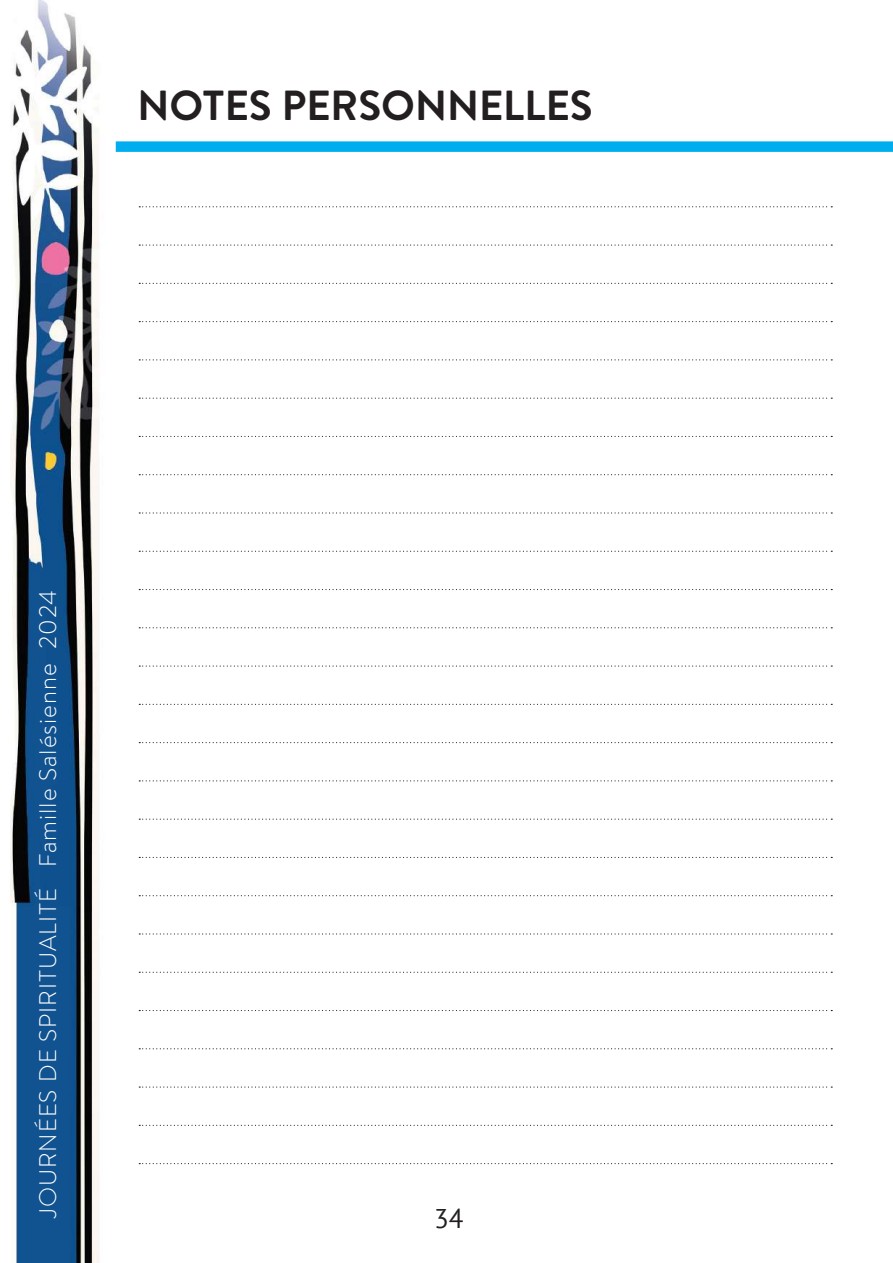
<style>
.page{position:relative;width:893px;height:1263px;background:#fff}
.page>*{position:absolute;margin:0;border:0;box-sizing:border-box;transform-origin:0 0}
.t1{font:700 42px "Brandon Text";color:#231f20}
.t2{font:27px "PT Sans";color:#231f20}
.t3{font:300 24px "Brandon Text";letter-spacing:.04em;color:#fff}
</style>
<div class="page">
<img style="left:11px;top:0;width:105px;height:1263px">
<div style="left:116px;top:141px;width:777px;height:11px;background:#00aeef"></div>
<svg style="left:139px;top:206px;width:693px;height:1px"></svg>
<svg style="left:139px;top:244px;width:693px;height:2px"></svg>
<svg style="left:139px;top:283px;width:693px;height:1px"></svg>
<svg style="left:139px;top:321px;width:693px;height:1px"></svg>
<svg style="left:139px;top:359px;width:693px;height:1px"></svg>
<svg style="left:139px;top:398px;width:693px;height:1px"></svg>
<svg style="left:139px;top:436px;width:693px;height:1px"></svg>
<svg style="left:139px;top:474px;width:693px;height:1px"></svg>
<svg style="left:139px;top:512px;width:693px;height:1px"></svg>
<svg style="left:139px;top:551px;width:693px;height:1px"></svg>
<svg style="left:139px;top:589px;width:693px;height:1px"></svg>
<svg style="left:139px;top:627px;width:693px;height:1px"></svg>
<svg style="left:139px;top:665px;width:693px;height:2px"></svg>
<svg style="left:139px;top:704px;width:693px;height:1px"></svg>
<svg style="left:139px;top:742px;width:693px;height:1px"></svg>
<svg style="left:139px;top:780px;width:693px;height:1px"></svg>
<svg style="left:139px;top:819px;width:693px;height:1px"></svg>
<svg style="left:139px;top:857px;width:693px;height:1px"></svg>
<svg style="left:139px;top:895px;width:693px;height:1px"></svg>
<svg style="left:139px;top:933px;width:693px;height:1px"></svg>
<svg style="left:139px;top:972px;width:693px;height:1px"></svg>
<svg style="left:139px;top:1010px;width:693px;height:1px"></svg>
<svg style="left:139px;top:1048px;width:693px;height:1px"></svg>
<svg style="left:139px;top:1086px;width:693px;height:2px"></svg>
<svg style="left:139px;top:1125px;width:693px;height:1px"></svg>
<svg style="left:139px;top:1163px;width:693px;height:1px"></svg>
<h1 class="t1" style="left:137px;top:76px;width:457px">NOTES PERSONNELLES</h1>
<p class="t3" style="left:32px;top:1219px;width:630px;rotate:-90deg">JOURNÉES DE SPIRITUALITÉ Famille Salésienne 2024</p>
<p class="t2" style="left:434px;top:1201px;width:31px">34</p>
</div>
